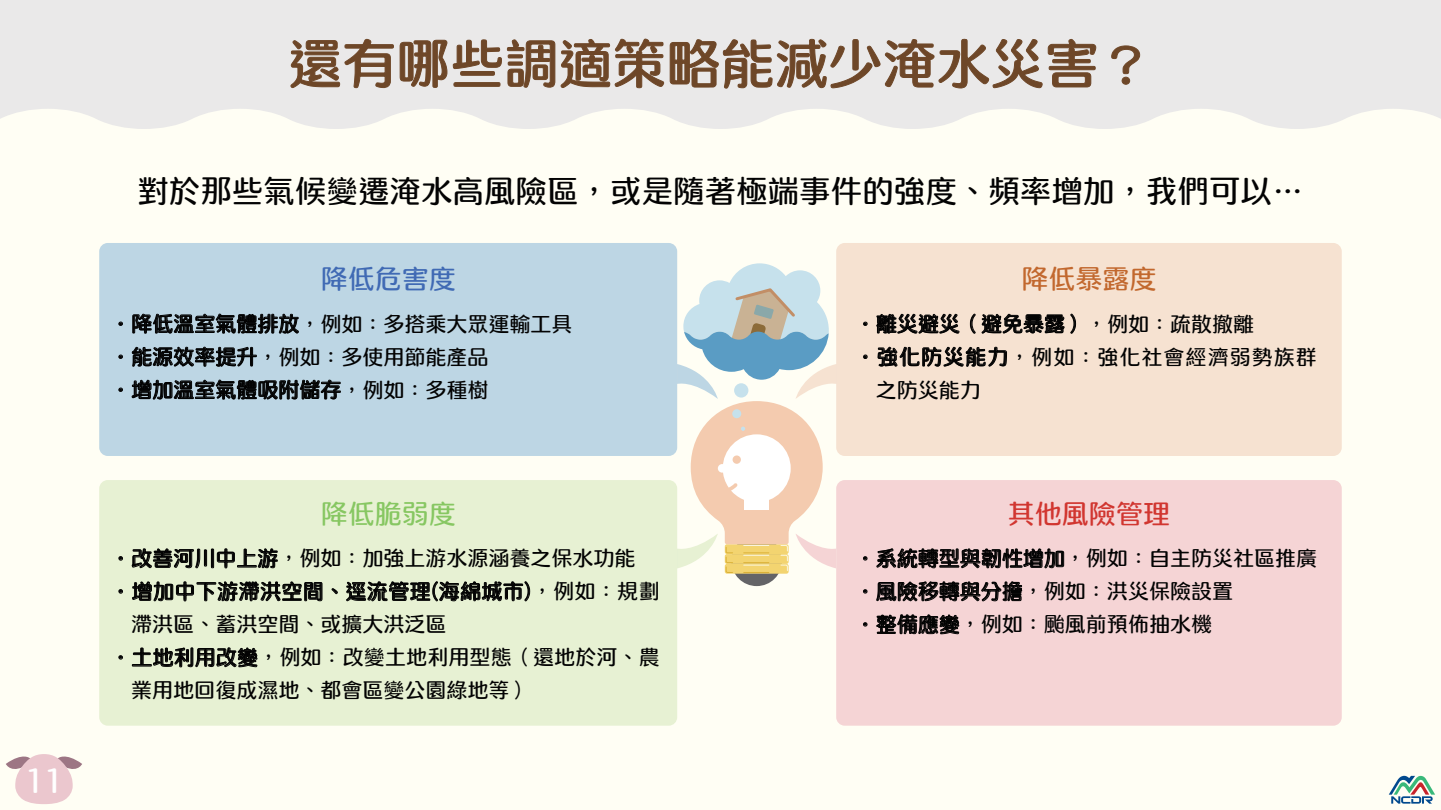
<style>
.page{position:relative;width:1441px;height:810px;background:#fff}
.page>*{position:absolute;margin:0;border:0;box-sizing:border-box;transform-origin:0 0}
.t1{font:700 54px "ARDC Qing Yuan B5";color:#6e4728}
.t2{font:700 32.85px "ARDC Qing Yuan B5";color:#fff}
.t3{font:700 31.5px "ARDC Qing Yuan B5";color:#030303}
.t4{font:700 27px "ARDC Qing Yuan B5";color:#d13630}
.t5{font:700 27px "ARDC Qing Yuan B5";color:#406ab4}
.t6{font:700 27px "ARDC Qing Yuan B5";color:#87c762}
.t7{font:700 27px "ARDC Qing Yuan B5";color:#c2682e}
.t8{font:700 21px/33px "ARDC Qing Yuan B5";color:#030303}
.t9{font:700 21px "ARDC Qing Yuan B5";letter-spacing:.02em;color:#030303}
.t10{font:700 21px/33px "ARDC Qing Yuan B5";letter-spacing:.05em;color:#030303}
</style>
<div class="page">
<div style="left:0;top:0;width:1440px;height:810px;background:#fffef4"></div>
<svg style="left:0;top:0;width:1440px;height:129px;fill:#eae9e9"></svg>
<div style="left:731px;top:535px;width:51px;height:51px;background:#646467;border-radius:50%"></div>
<svg style="left:724px;top:564px;width:64px;height:10px"></svg>
<div style="left:99px;top:243px;width:578px;height:213px;background:#bdd6e4;border-radius:9px"></div>
<div style="left:99px;top:480px;width:578px;height:246px;background:#e7f1d3;border-radius:9px"></div>
<div style="left:836px;top:243px;width:505px;height:213px;background:#f6e2d1;border-radius:9px"></div>
<div style="left:836px;top:480px;width:505px;height:246px;background:#f5d4d5;border-radius:9px"></div>
<svg style="left:133px;top:313px;width:165px;height:20px"></svg>
<svg style="left:132px;top:347px;width:124px;height:19px"></svg>
<svg style="left:132px;top:379px;width:208px;height:20px"></svg>
<svg style="left:132px;top:549px;width:145px;height:19px"></svg>
<svg style="left:132px;top:582px;width:190px;height:19px"></svg>
<svg style="left:332px;top:589px;width:5px;height:5px"></svg>
<svg style="left:346px;top:581px;width:183px;height:20px"></svg>
<svg style="left:132px;top:648px;width:125px;height:19px"></svg>
<svg style="left:863px;top:322px;width:4px;height:4px"></svg>
<svg style="left:876px;top:314px;width:82px;height:19px"></svg>
<svg style="left:970px;top:314px;width:5px;height:19px"></svg>
<svg style="left:981px;top:314px;width:83px;height:19px"></svg>
<svg style="left:1070px;top:314px;width:5px;height:19px"></svg>
<svg style="left:863px;top:355px;width:4px;height:4px"></svg>
<svg style="left:877px;top:347px;width:129px;height:19px"></svg>
<svg style="left:876px;top:548px;width:187px;height:20px"></svg>
<svg style="left:876px;top:582px;width:145px;height:19px"></svg>
<svg style="left:876px;top:614px;width:82px;height:20px"></svg>
<svg style="left:677px;top:263px;width:159px;height:310px"></svg>
<svg style="left:291px;top:39px;width:156px;height:50px"></svg>
<svg style="left:453px;top:39px;width:48px;height:48px"></svg>
<svg style="left:507px;top:39px;width:156px;height:49px"></svg>
<svg style="left:669px;top:39px;width:426px;height:50px"></svg>
<svg style="left:1111px;top:46px;width:28px;height:39px"></svg>
<svg style="left:6px;top:754px;width:76px;height:50px"></svg>
<svg style="left:1388px;top:776px;width:46px;height:28px"></svg>
<h2 class="t2" style="left:25px;top:765px;width:40px">11</h2>
<h1 class="t1" style="left:288px;top:37px;width:865px">還有哪些調適策略能減少淹水災害？</h1>
<h3 class="t3" style="left:137px;top:175px;width:1167px">對於那些氣候變遷淹水高風險區，或是隨著極端事件的強度、頻率增加，我們可以…</h3>
<p class="t5" style="left:320px;top:265px;width:136px">降低危害度</p>
<p class="t8" style="left:110px;top:308px;width:464px">·降低溫室氣體排放，例如：多搭乘大眾運輸工具·能源效率提升，例如：多使用節能產品<br>·增加溫室氣體吸附儲存，例如：多種樹</p>
<p class="t6" style="left:320px;top:500px;width:137px">降低脆弱度</p>
<p class="t8" style="left:110px;top:543px;width:527px">•改善河川中上游，例如：加強上游水源涵養之保水功能</p>
<p class="t9" style="left:110px;top:581px;width:551px">•增加中下游滯洪空間、逕流管理(海綿城市)，例如：規劃</p>
<p class="t8" style="left:131px;top:609px;width:316px">滯洪區、蓄洪空間、或擴大洪泛區</p>
<p class="t8" style="left:110px;top:642px;width:551px">·土地利用改變，例如：改變土地利用型態（還地於河、農</p>
<p class="t8" style="left:131px;top:675px;width:401px">業用地回復成濕地、都會區變公園綠地等）</p>
<p class="t7" style="left:1021px;top:265px;width:136px">降低暴露度</p>
<p class="t8" style="left:854px;top:309px;width:400px">·離災避災（避免暴露），例如：疏散撤離</p>
<p class="t10" style="left:875px;top:342px;width:442px;text-indent:-21px">•強化防災能力，例如：強化社會經濟弱勢族群之防災能力</p>
<p class="t4" style="left:1007px;top:500px;width:163px">其他風險管理</p>
<p class="t8" style="left:854px;top:543px;width:463px">·系統轉型與韌性增加，例如：自主防災社區推廣·風險移轉與分擔，例如：洪災保險設置<br>·整備應變，例如：颱風前預佈抽水機</p>
</div>
